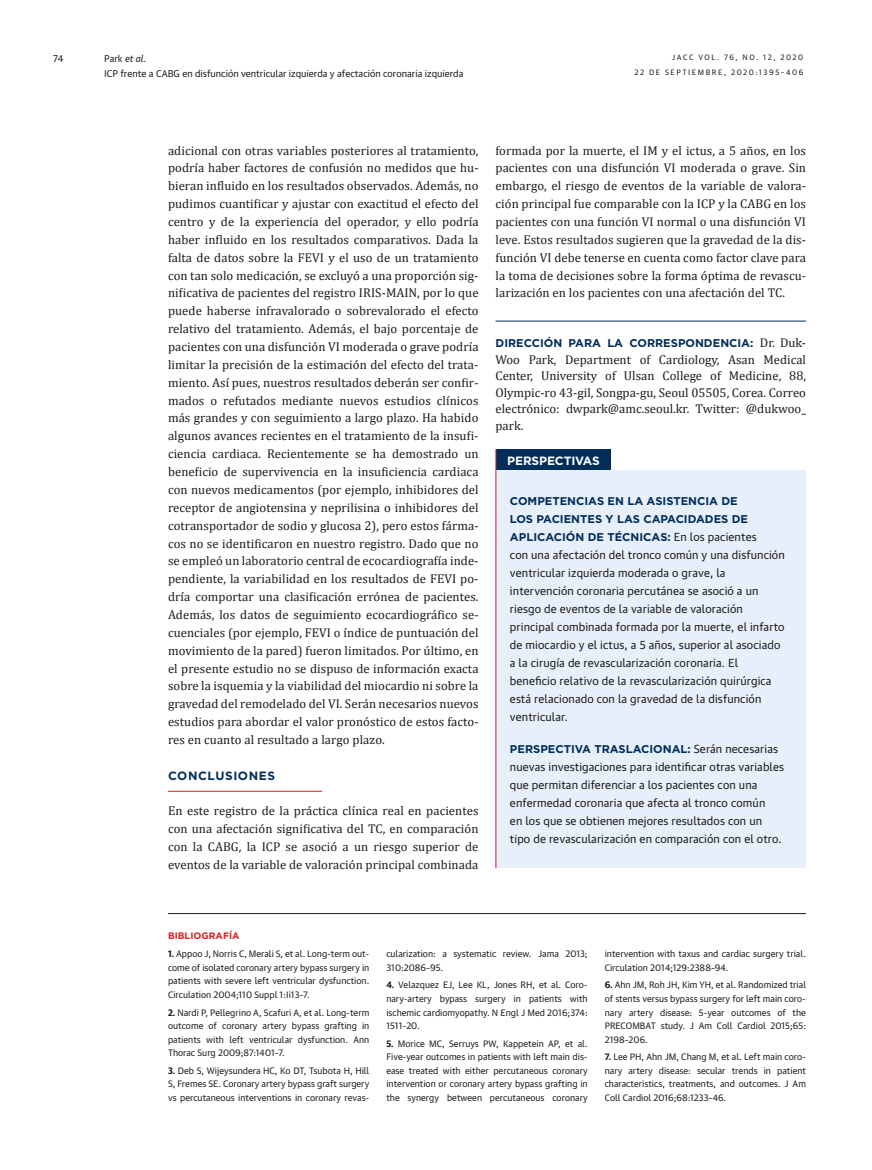
<style>
.page{position:relative;width:872px;height:1170px;background:#fff}
.page>*{position:absolute;margin:0;border:0;box-sizing:border-box;transform-origin:0 0}
.t1{font:12.75px/17.9px "Cambria";letter-spacing:.005em;color:#1c1c1b;text-align:justify}
.t2{font:700 12px "Gotham";letter-spacing:.05em;color:#002d5a}
.t3{font:700 12px "Gotham";letter-spacing:-.01em;color:#fff}
.t4{font:11.25px/18px "Guardian Text Sans";letter-spacing:.01em;color:#1c1c1b}
.t5{font:700 11.25px/18px "Gotham";color:#002d5a}
.t6{font:9.45px "Guardian Text Sans";color:#1c1c1b}
.t7{font:italic 9.45px "Guardian Text Sans";color:#1c1c1b}
.t8{font:700 9.3px "Gotham";color:#db1d20}
.t9{font:9px/13.5px "Guardian Text Sans";color:#1c1c1b;text-align:justify}
.t10{font:7.5px "Guardian Text Sans";letter-spacing:.205em;color:#1c1c1b}
.s1{font-style:normal}
.s2{font-family:"Cambria";font-weight:400;font-size:12.75px;color:#1c1c1b}
.s3{font-family:"Guardian Text Sans";font-weight:400;color:#1c1c1b}
.s4{font-weight:700}
</style>
<div class="page">
<hr style="left:168px;top:790px;width:154px;height:1px;background:#db1d20">
<hr style="left:495px;top:321px;width:311px;height:1px;background:#002d5a">
<div style="left:496px;top:449px;width:115px;height:21px;background:#002d5a"></div>
<div style="left:496px;top:470px;width:310px;height:398px;background:#e7effa"></div>
<svg style="left:495px;top:449px;width:1px;height:21px"></svg>
<hr style="left:495px;top:470px;width:1px;height:398px;background:#db1d20">
<hr style="left:168px;top:913px;width:638px;height:1px;background:#1c1c1b">
<p class="t6" style="left:53px;top:53px;width:12px">74</p>
<p class="t7" style="left:104px;top:54px;width:44px"><span class="s1">Park</span> et al.</p>
<p class="t10" style="left:672px;top:53px;width:133px">JACC VOL. 76, NO. 12, 2020</p>
<p class="t6" style="left:104px;top:68px;width:361px">ICP frente a CABG en disfunción ventricular izquierda y afectación coronaria izquierda</p>
<p class="t10" style="left:634px;top:68px;width:170px">22 DE SEPTIEMBRE, 2020:1395–406</p>
<p class="t1" style="left:168px;top:142px;width:312px">adicional con otras variables posteriores al tratamiento, podría haber factores de confusión no medidos que hu&shy;bieran influido en los resultados observados. Además, no pudimos cuantificar y ajustar con exactitud el efecto del centro y de la experiencia del operador, y ello podría haber influido en los resultados comparativos. Dada la falta de datos sobre la FEVI y el uso de un tratamiento con tan solo medicación, se excluyó a una proporción sig&shy;nificativa de pacientes del registro IRIS-MAIN, por lo que puede haberse infravalorado o sobrevalorado el efecto relativo del tratamiento. Además, el bajo porcentaje de pacientes con una disfunción VI moderada o grave podría limitar la precisión de la estimación del efecto del trata&shy;miento. Así pues, nuestros resultados deberán ser confir&shy;mados o refutados mediante nuevos estudios clínicos más grandes y con seguimiento a largo plazo. Ha habido algunos avances recientes en el tratamiento de la insufi&shy;ciencia cardiaca. Recientemente se ha demostrado un beneficio de supervivencia en la insuficiencia cardiaca con nuevos medicamentos (por ejemplo, inhibidores del receptor de angiotensina y neprilisina o inhibidores del cotransportador de sodio y glucosa 2), pero estos fárma&shy;cos no se identificaron en nuestro registro. Dado que no se empleó un laboratorio central de ecocardiografía inde&shy;pendiente, la variabilidad en los resultados de FEVI po&shy;dría comportar una clasificación errónea de pacientes.<br>Además, los datos de seguimiento ecocardiográfico se&shy;cuenciales (por ejemplo, FEVI o índice de puntuación del movimiento de la pared) fueron limitados. Por último, en el presente estudio no se dispuso de información exacta sobre la isquemia y la viabilidad del miocardio ni sobre la gravedad del remodelado del VI. Serán necesarios nuevos estudios para abordar el valor pronóstico de estos facto&shy;res en cuanto al resultado a largo plazo.</p>
<p class="t2" style="left:168px;top:769px;width:109px">CONCLUSIONES</p>
<p class="t1" style="left:168px;top:803px;width:312px">En este registro de la práctica clínica real en pacientes con una afectación significativa del TC, en comparación con la CABG, la ICP se asoció a un riesgo superior de eventos de la variable de valoración principal combinada</p>
<p class="t1" style="left:495px;top:142px;width:312px">formada por la muerte, el IM y el ictus, a 5 años, en los pacientes con una disfunción VI moderada o grave. Sin embargo, el riesgo de eventos de la variable de valora&shy;ción principal fue comparable con la ICP y la CABG en los pacientes con una función VI normal o una disfunción VI leve. Estos resultados sugieren que la gravedad de la dis&shy;función VI debe tenerse en cuenta como factor clave para la toma de decisiones sobre la forma óptima de revascu&shy;larización en los pacientes con una afectación del TC.</p>
<p class="t5" style="left:495px;top:334px;width:312px">DIRECCIÓN PARA LA CORRESPONDENCIA: <span class="s2">Dr. Duk-</span></p>
<p class="t1" style="left:495px;top:352px;width:312px;line-height:16.5px">Woo Park, Department of Cardiology, Asan Medical Center, University of Ulsan College of Medicine, 88, Olympic-ro 43-gil, Songpa-gu, Seoul 05505, Corea. Correo electrónico: dwpark@amc.seoul.kr. Twitter: @dukwoo_ park.</p>
<p class="t3" style="left:507px;top:454px;width:94px">PERSPECTIVAS</p>
<p class="t5" style="left:510px;top:492px;width:248px">COMPETENCIAS EN LA ASISTENCIA DE<br>LOS PACIENTES Y LAS CAPACIDADES DE<br>APLICACIÓN DE TÉCNICAS: <span class="s3">En los pacientes</span></p>
<p class="t4" style="left:510px;top:546px;width:276px">con una afectación del tronco común y una disfunción ventricular izquierda moderada o grave, la intervención coronaria percutánea se asoció a un riesgo de eventos de la variable de valoración principal combinada formada por la muerte, el infarto de miocardio y el ictus, a 5 años, superior al asociado a la cirugía de revascularización coronaria. El beneficio relativo de la revascularización quirúrgica está relacionado con la gravedad de la disfunción ventricular.</p>
<p class="t5" style="left:510px;top:739px;width:269px">PERSPECTIVA TRASLACIONAL: <span class="s3">Serán necesarias</span></p>
<p class="t4" style="left:510px;top:757px;width:276px">nuevas investigaciones para identificar otras variables que permitan diferenciar a los pacientes con una enfermedad coronaria que afecta al tronco común<br>en los que se obtienen mejores resultados con un tipo de revascularización en comparación con el otro.</p>
<p class="t8" style="left:168px;top:930px;width:73px">BIBLIOGRAFÍA</p>
<p class="t9" style="left:168px;top:947px;width:203px"><span class="s4">1.</span> Appoo J, Norris C, Merali S, et al. Long-term out&shy;come of isolated coronary artery bypass surgery in patients with severe left ventricular dysfunction.<br>Circulation 2004;110 Suppl 1:Ii13–7.</p>
<p class="t9" style="left:168px;top:1005px;width:203px"><span class="s4">2.</span> Nardi P, Pellegrino A, Scafuri A, et al. Long-term outcome of coronary artery bypass grafting in patients with left ventricular dysfunction. Ann Thorac Surg 2009;87:1401–7.</p>
<p class="t9" style="left:168px;top:1063px;width:203px"><span class="s4">3.</span> Deb S, Wijeysundera HC, Ko DT, Tsubota H, Hill S, Fremes SE. Coronary artery bypass graft surgery vs percutaneous interventions in coronary revas-</p>
<p class="t9" style="left:386px;top:947px;width:203px">cularization: a systematic review. Jama 2013;<br>310:2086–95.</p>
<p class="t9" style="left:386px;top:978px;width:203px"><span class="s4">4.</span> Velazquez EJ, Lee KL, Jones RH, et al. Coro&shy;nary-artery bypass surgery in patients with ischemic cardiomyopathy. N Engl J Med 2016;374:<br>1511–20.</p>
<p class="t9" style="left:386px;top:1036px;width:203px"><span class="s4">5.</span> Morice MC, Serruys PW, Kappetein AP, et al.<br>Five-year outcomes in patients with left main dis&shy;ease treated with either percutaneous coronary intervention or coronary artery bypass grafting in the synergy between percutaneous coronary</p>
<p class="t9" style="left:604px;top:947px;width:203px">intervention with taxus and cardiac surgery trial.<br>Circulation 2014;129:2388–94.</p>
<p class="t9" style="left:604px;top:978px;width:203px"><span class="s4">6.</span> Ahn JM, Roh JH, Kim YH, et al. Randomized trial of stents versus bypass surgery for left main coro&shy;nary artery disease: 5-year outcomes of the PRECOMBAT study. J Am Coll Cardiol 2015;65:<br>2198–206.</p>
<p class="t9" style="left:604px;top:1050px;width:203px"><span class="s4">7.</span> Lee PH, Ahn JM, Chang M, et al. Left main coro&shy;nary artery disease: secular trends in patient characteristics, treatments, and outcomes. J Am Coll Cardiol 2016;68:1233–46.</p>
</div>
